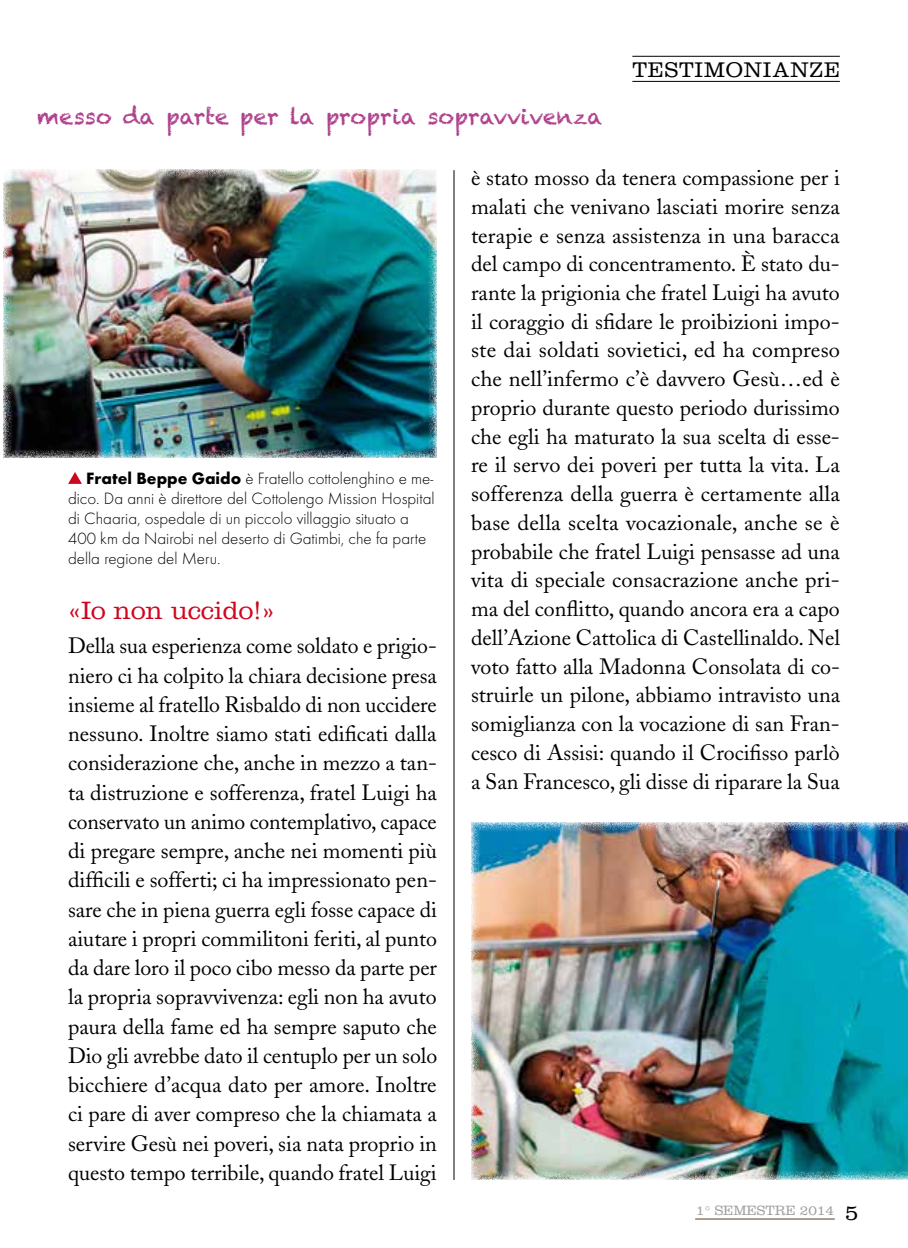
<style>
.page{position:relative;width:908px;height:1248px;background:#fff}
.page>*{position:absolute;margin:0;border:0;box-sizing:border-box;transform-origin:0 0}
.t1{font:300 26px "Clarendon";color:#cd071e}
.t2{font:22px/28.8px "Adobe Caslon";color:#000;text-align:justify}
.t3{font:22px "Chalkduster";color:#af418e}
.t4{font:300 22px "Clarendon";letter-spacing:.04em;color:#000}
.t5{font:300 17px/20px "Function LH";color:#000}
.t6{font:300 14px "Clarendon";color:#9c9e9f}
.s1{font-weight:800}
.s2{font-size:22px;color:#000}
</style>
<div class="page">
<hr style="left:694px;top:1218px;width:140px;height:1px;background:#957c67">
<hr style="left:453px;top:170px;width:1px;height:1009px;background:#000">
<img style="left:4px;top:169px;width:433px;height:289px">
<img style="left:471px;top:822px;width:436px;height:357px">
<hr style="left:632px;top:56px;width:207px;height:1px;background:#000">
<hr style="left:632px;top:81px;width:207px;height:1px;background:#000">
<svg style="left:68px;top:472px;width:14px;height:12px"></svg>
<p class="t3" style="left:37px;top:103px;width:567px">messo da parte per la propria sopravvivenza</p>
<p class="t4" style="left:632px;top:57px;width:209px">TESTIMONIANZE</p>
<p class="t5" style="left:68px;top:468px;width:368px;text-indent:18px"><span class="s1">Fratel Beppe Gaido</span> è Fratello cottolenghino e me&shy;dico. Da anni è direttore del Cottolengo Mission Hospital di Chaaria, ospedale di un piccolo villaggio situato a 400 km da Nairobi nel deserto di Gatimbi, che fa parte della regione del Meru.</p>
<p class="t1" style="left:68px;top:594px;width:208px">«IO NON UCCIDO!»</p>
<p class="t2" style="left:68px;top:631px;width:370px">Della sua esperienza come soldato e prigio&shy;niero ci ha colpito la chiara decisione presa insieme al fratello Risbaldo di non uccidere nessuno. Inoltre siamo stati edificati dalla considerazione che, anche in mezzo a tan&shy;ta distruzione e sofferenza, fratel Luigi ha conservato un animo contemplativo, capace di pregare sempre, anche nei momenti più difficili e sofferti; ci ha impressionato pen&shy;sare che in piena guerra egli fosse capace di aiutare i propri commilitoni feriti, al punto da dare loro il poco cibo messo da parte per la propria sopravvivenza: egli non ha avuto paura della fame ed ha sempre saputo che Dio gli avrebbe dato il centuplo per un solo bicchiere d’acqua dato per amore. Inoltre ci pare di aver compreso che la chiamata a servire Gesù nei poveri, sia nata proprio in questo tempo terribile, quando fratel Luigi</p>
<p class="t2" style="left:471px;top:163px;width:370px">è stato mosso da tenera compassione per i malati che venivano lasciati morire senza terapie e senza assistenza in una baracca del campo di concentramento. È stato du&shy;rante la prigionia che fratel Luigi ha avuto il coraggio di sfidare le proibizioni impo&shy;ste dai soldati sovietici, ed ha compreso che nell’infermo c’è davvero Gesù…ed è proprio durante questo periodo durissimo che egli ha maturato la sua scelta di esse&shy;re il servo dei poveri per tutta la vita. La sofferenza della guerra è certamente alla base della scelta vocazionale, anche se è probabile che fratel Luigi pensasse ad una vita di speciale consacrazione anche pri&shy;ma del conflitto, quando ancora era a capo dell’Azione Cattolica di Castellinaldo. Nel voto fatto alla Madonna Consolata di co&shy;struirle un pilone, abbiamo intravisto una somiglianza con la vocazione di san Fran&shy;cesco di Assisi: quando il Crocifisso parlò a San Francesco, gli disse di riparare la Sua</p>
<p class="t6" style="left:696px;top:1202px;width:71px">1° SEMESTR</p>
<p class="t6" style="left:785px;top:1202px;width:74px">E 2014 <span class="s2">5</span></p>
</div>
